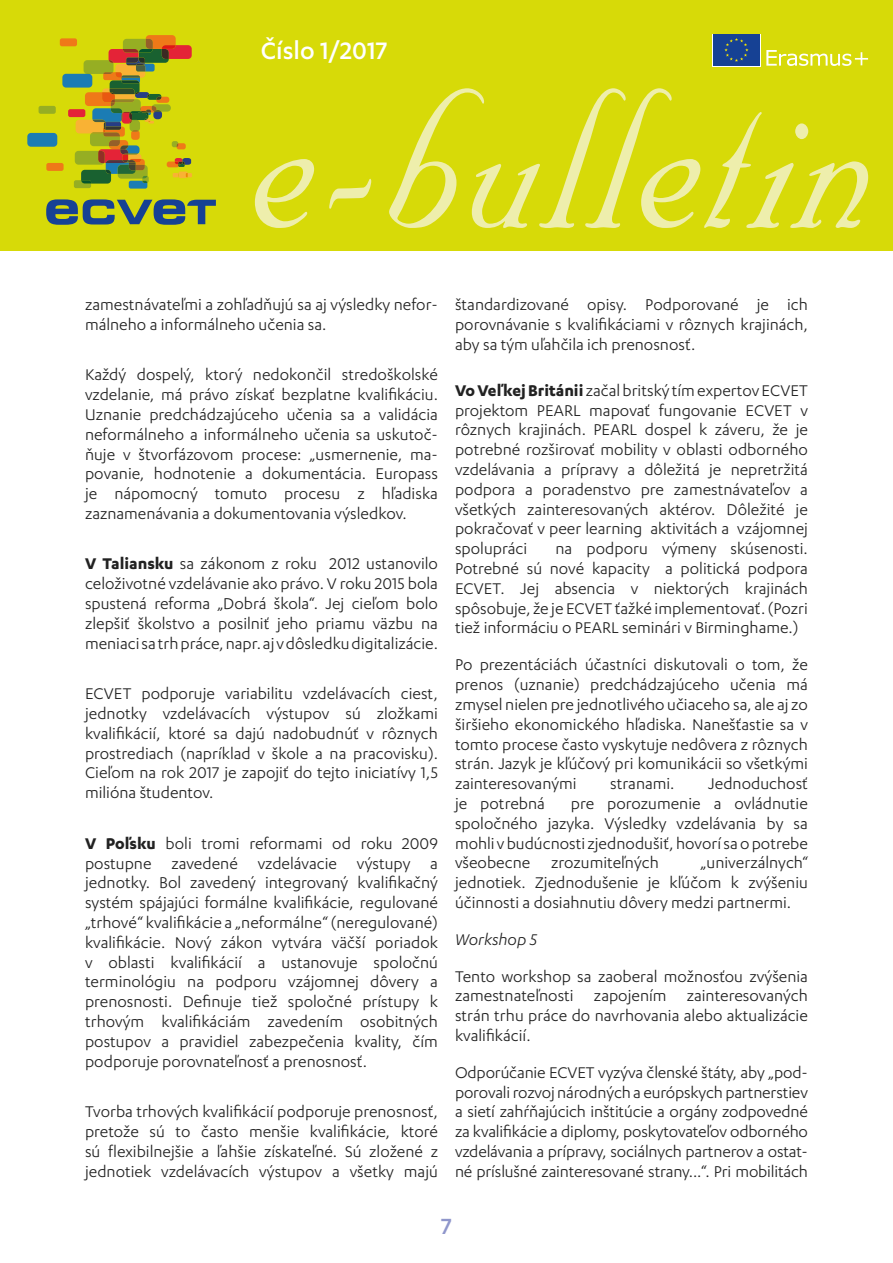
<style>
.page{position:relative;width:893px;height:1263px;background:#fff}
.page>*{position:absolute;margin:0;border:0;box-sizing:border-box;transform-origin:0 0}
.t1{font:237.6px "Nuptial Script LT Std";letter-spacing:.01em;color:#eeeeac;scale:.83 1}
.t2{font:500 27.75px "Karbon";color:#fff}
.t3{font:500 25.5px "Karbon";color:#8f96cb}
.t4{font:18px/19.8px "Karbon";color:#222;text-align:justify}
.t5{font:italic 18px "Karbon";color:#222}
.s1{font-weight:700}
</style>
<div class="page">
<div style="left:0;top:0;width:893px;height:251px;background:#d7da08"></div>
<svg style="left:766px;top:50px;width:102px;height:16px"></svg>
<div style="left:712px;top:34px;width:48px;height:32px;background:#fff"></div>
<div style="left:713px;top:34px;width:47px;height:32px;background:#164194"></div>
<svg style="left:724px;top:38px;width:24px;height:24px"></svg>
<div style="left:19px;top:12px;width:207px;height:227px;background:#d7da08"></div>
<div style="left:39px;top:106px;width:17px;height:8px;background:#96ae23;border-radius:2px"></div>
<div style="left:60px;top:38px;width:17px;height:8px;background:#ef7918;border-radius:2px"></div>
<div style="left:46px;top:163px;width:18px;height:8px;background:#ef7918;border-radius:2px"></div>
<div style="left:27px;top:133px;width:30px;height:14px;background:#1b7cb4;border-radius:4px"></div>
<svg style="left:46px;top:199px;width:170px;height:26px;background:#6e8753"></svg>
<svg style="left:62px;top:35px;width:130px;height:154px;background:#b2aa20"></svg>
<h2 class="t2" style="left:261px;top:35px;width:128px">Číslo 1/2017</h2>
<h1 class="t1" style="left:253px;top:28px;width:753px">e-bulletin</h1>
<p class="t4" style="left:85px;top:294px;width:354px">zamestnávateľmi a zohľadňujú sa aj výsledky nefor&shy;málneho a informálneho učenia sa.</p>
<p class="t4" style="left:85px;top:364px;width:354px">Každý dospelý, ktorý nedokončil stredoškolské vzdelanie, má právo získať bezplatne kvalifikáciu.<br>Uznanie predchádzajúceho učenia sa a validácia neformálneho a informálneho učenia sa uskutoč&shy;ňuje v štvorfázovom procese: „usmernenie, ma&shy;povanie, hodnotenie a dokumentácia. Europass je nápomocný tomuto procesu z hľadiska zaznamenávania a dokumentovania výsledkov.</p>
<p class="t4" style="left:85px;top:554px;width:354px"><span class="s1">V Taliansku</span> sa zákonom z roku 2012 ustanovilo celoživotné vzdelávanie ako právo. V roku 2015 bola spustená reforma „Dobrá škola“. Jej cieľom bolo zlepšiť školstvo a posilniť jeho priamu väzbu na meniaci sa trh práce, napr. aj v dôsledku digitalizácie.</p>
<p class="t4" style="left:85px;top:683px;width:354px">ECVET podporuje variabilitu vzdelávacích ciest, jednotky vzdelávacích výstupov sú zložkami kvalifikácií, ktoré sa dajú nadobudnúť v rôznych prostrediach (napríklad v škole a na pracovisku).<br>Cieľom na rok 2017 je zapojiť do tejto iniciatívy 1,5 milióna študentov.</p>
<p class="t4" style="left:85px;top:833px;width:354px"><span class="s1">V Poľsku</span> boli tromi reformami od roku 2009 postupne zavedené vzdelávacie výstupy a jednotky. Bol zavedený integrovaný kvalifikačný systém spájajúci formálne kvalifikácie, regulované „trhové“ kvalifikácie a „neformálne“ (neregulované) kvalifikácie. Nový zákon vytvára väčší poriadok v oblasti kvalifikácií a ustanovuje spoločnú terminológiu na podporu vzájomnej dôvery a prenosnosti. Definuje tiež spoločné prístupy k trhovým kvalifikáciám zavedením osobitných postupov a pravidiel zabezpečenia kvality, čím podporuje porovnateľnosť a prenosnosť.</p>
<p class="t4" style="left:85px;top:1101px;width:354px">Tvorba trhových kvalifikácií podporuje prenosnosť, pretože sú to často menšie kvalifikácie, ktoré sú flexibilnejšie a ľahšie získateľné. Sú zložené z jednotiek vzdelávacích výstupov a všetky majú</p>
<p class="t4" style="left:455px;top:294px;width:354px">štandardizované opisy. Podporované je ich porovnávanie s kvalifikáciami v rôznych krajinách, aby sa tým uľahčila ich prenosnosť.</p>
<p class="t4" style="left:455px;top:380px;width:354px"><span class="s1">Vo Veľkej Británii</span> začal britský tím expertov ECVET projektom PEARL mapovať fungovanie ECVET v rôznych krajinách. PEARL dospel k záveru, že je potrebné rozširovať mobility v oblasti odborného vzdelávania a prípravy a dôležitá je nepretržitá podpora a poradenstvo pre zamestnávateľov a všetkých zainteresovaných aktérov. Dôležité je pokračovať v peer learning aktivitách a vzájomnej spolupráci</p>
<p class="t4" style="left:455px;top:538px;width:354px;text-indent:101px">na podporu výmeny skúsenosti.<br>Potrebné sú nové kapacity a politická podpora ECVET. Jej absencia v niektorých krajinách spôsobuje, že je ECVET ťažké implementovať. (Pozri tiež informáciu o PEARL seminári v Birminghame.)</p>
<p class="t4" style="left:455px;top:654px;width:354px">Po prezentáciách účastníci diskutovali o tom, že prenos (uznanie) predchádzajúceho učenia má zmysel nielen pre jednotlivého učiaceho sa, ale aj zo širšieho ekonomického hľadiska. Nanešťastie sa v tomto procese často vyskytuje nedôvera z rôznych strán. Jazyk je kľúčový pri komunikácii so všetkými zainteresovanými</p>
<p class="t4" style="left:610px;top:773px;width:66px">stranami.</p>
<p class="t4" style="left:708px;top:773px;width:101px">Jednoduchosť</p>
<p class="t4" style="left:455px;top:793px;width:91px">je potrebná</p>
<p class="t4" style="left:455px;top:793px;width:354px;text-indent:116px">pre porozumenie a ovládnutie spoločného jazyka. Výsledky vzdelávania by sa mohli v budúcnosti zjednodušiť, hovorí sa o potrebe všeobecne zrozumiteľných</p>
<p class="t4" style="left:455px;top:852px;width:354px;text-indent:245px">„univerzálnych“ jednotiek. Zjednodušenie je kľúčom k zvýšeniu účinnosti a dosiahnutiu dôvery medzi partnermi.</p>
<p class="t5" style="left:455px;top:929px;width:84px">Workshop 5</p>
<p class="t4" style="left:455px;top:966px;width:354px">Tento workshop sa zaoberal možnosťou zvýšenia zamestnateľnosti zapojením zainteresovaných strán trhu práce do navrhovania alebo aktualizácie kvalifikácií.</p>
<p class="t4" style="left:455px;top:1062px;width:354px">Odporúčanie ECVET vyzýva členské štáty, aby „pod&shy;porovali rozvoj národných a európskych partnerstiev a sietí zahŕňajúcich inštitúcie a orgány zodpovedné za kvalifikácie a diplomy, poskytovateľov odborného vzdelávania a prípravy, sociálnych partnerov a ostat&shy;né príslušné zainteresované strany...“. Pri mobilitách</p>
<h3 class="t3" style="left:441px;top:1211px;width:12px">7</h3>
</div>
